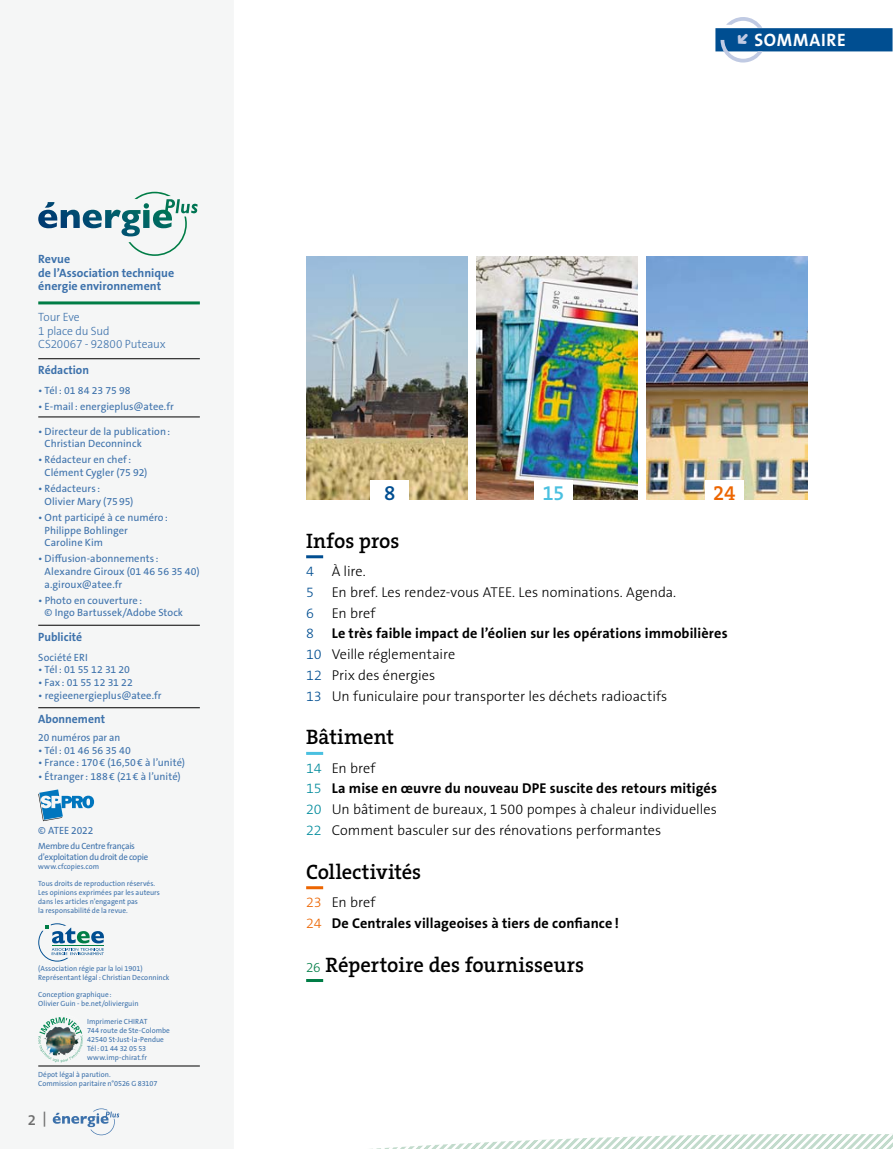
<style>
.page{position:relative;width:893px;height:1149px;background:#fff}
.page>*{position:absolute;margin:0;border:0;box-sizing:border-box;transform-origin:0 0}
.t1{font:600 21px "The Serif B W6";color:#000}
.t2{font:600 21px "The Serif B W6";color:#4ac0e0}
.t3{font:600 21px "The Serif B W6";color:#ec6500}
.t4{font:600 21px "The Serif B W6";color:#004e91}
.t5{font:700 18px "The Sans B W7";letter-spacing:.04em;color:#fff}
.t6{font:600 15px "The Sans B W6";color:#6e6e6e}
.t7{font:300 14.25px/20.7px "The Sans B W3";color:#000}
.t8{font:700 14.25px "The Sans B W7";letter-spacing:.005em;color:#000}
.t9{font:700 12px/13.5px "The Sans B W7";color:#3c71ab}
.t10{font:300 12px/13.5px "The Sans B W3";letter-spacing:-.01em;color:#3c71ab}
.t11{font:10.5px/12.8px "The Sans B W5 Plain";letter-spacing:.005em;color:#3c71ab}
.t12{font:10.5px "The Sans B W5 Plain";letter-spacing:-.015em;color:#3c71ab}
.t13{font:9px/10.5px "The Sans B W5 Plain";letter-spacing:-.025em;color:#3c71ab}
.t14{font:7.5px/9px "The Sans B W5 Plain";letter-spacing:.005em;color:#3c71ab}
.s1{color:#c0cae3}
.s2{color:#004e91}
.s3{font-family:"The Sans B W3";font-weight:300;color:#004e91}
.s4{color:#008b9c}
.s5{font-family:"The Sans B W3";font-weight:300;color:#008b9c}
.s6{color:#ec6500}
.s7{font-family:"The Sans B W3";font-weight:300;color:#ec6500}
.s8{font-family:"The Mix B W3";font-weight:300;font-size:13.8px;color:#007d46}
</style>
<div class="page">
<div style="left:38px;top:191px;width:162px;height:945px;background:#f5f6f6"></div>
<svg style="left:371px;top:1134px;width:522px;height:15px"></svg>
<div style="left:715px;top:28px;width:177px;height:23px;background:#004e91"></div>
<svg style="left:720px;top:17px;width:43px;height:45px"></svg>
<hr style="left:38px;top:301px;width:162px;height:3px;background:#007d46">
<hr style="left:38px;top:358px;width:162px;height:1px;background:#000">
<hr style="left:38px;top:416px;width:162px;height:1px;background:#000">
<hr style="left:38px;top:624px;width:162px;height:1px;background:#000">
<hr style="left:38px;top:707px;width:162px;height:1px;background:#000">
<hr style="left:38px;top:1065px;width:162px;height:1px;background:#000">
<svg style="left:83px;top:192px;width:115px;height:64px"></svg>
<svg style="left:38px;top:789px;width:56px;height:31px"></svg>
<svg style="left:38px;top:923px;width:66px;height:38px"></svg>
<svg style="left:38px;top:1012px;width:45px;height:50px"></svg>
<img style="left:646px;top:256px;width:162px;height:244px">
<div style="left:705px;top:480px;width:38px;height:24px;background:#fff"></div>
<img style="left:476px;top:256px;width:162px;height:244px">
<div style="left:534px;top:480px;width:39px;height:24px;background:#fff"></div>
<img style="left:306px;top:256px;width:162px;height:244px">
<div style="left:371px;top:480px;width:38px;height:24px;background:#fff"></div>
<hr style="left:306px;top:555px;width:17px;height:3px;background:#004e91">
<hr style="left:306px;top:751px;width:17px;height:3px;background:#4ac0e0">
<hr style="left:306px;top:885px;width:17px;height:3px;background:#ec6500">
<hr style="left:306px;top:978px;width:17px;height:3px;background:#007d46">
<svg style="left:53px;top:1108px;width:66px;height:26px"></svg>
<p class="t9" style="left:38px;top:252px;width:137px">Revue<br>de l’Association technique énergie environnement</p>
<p class="t10" style="left:38px;top:310px;width:129px">Tour Eve<br>1 place du Sud<br>CS20067 - 92800 Puteaux</p>
<p class="t9" style="left:38px;top:363px;width:52px">Rédaction</p>
<p class="t11" style="left:38px;top:384px;width:94px">• Tél : 01 84 23 75 98</p>
<p class="t11" style="left:38px;top:400px;width:137px">• E-mail : energieplus@atee.fr</p>
<p class="t11" style="left:45px;top:424px;width:127px;text-indent:-6px">• Directeur de la publication :<br>Christian Deconninck</p>
<p class="t11" style="left:45px;top:453px;width:104px;text-indent:-6px">• Rédacteur en chef :<br>Clément Cygler (75 92)</p>
<p class="t11" style="left:45px;top:482px;width:90px;text-indent:-6px">• Rédacteurs :<br>Olivier Mary (75 95)</p>
<p class="t11" style="left:45px;top:510px;width:125px;text-indent:-6px">• Ont participé à ce numéro :<br>Philippe Bohlinger<br>Caroline Kim</p>
<p class="t11" style="left:45px;top:552px;width:157px;text-indent:-6px">• Diffusion-abonnements :<br>Alexandre Giroux (01 46 56 35 40) a.giroux@atee.fr</p>
<p class="t11" style="left:45px;top:593px;width:140px;text-indent:-6px">• Photo en couverture :<br>© Ingo Bartussek/Adobe Stock</p>
<p class="t9" style="left:38px;top:629px;width:45px">Publicité</p>
<p class="t11" style="left:38px;top:650px;width:51px">Société ERI</p>
<p class="t12" style="left:38px;top:663px;width:93px">• Tél : 01 55 12 31 20</p>
<p class="t12" style="left:38px;top:675px;width:96px">• Fax : 01 55 12 31 22</p>
<p class="t11" style="left:38px;top:689px;width:125px">• regieenergieplus@atee.fr</p>
<p class="t9" style="left:38px;top:712px;width:68px">Abonnement</p>
<p class="t11" style="left:38px;top:730px;width:84px">20 numéros par an</p>
<p class="t11" style="left:38px;top:743px;width:94px">• Tél : 01 46 56 35 40</p>
<p class="t11" style="left:38px;top:756px;width:148px">• France : 170 € (16,50 € à l’unité)</p>
<p class="t11" style="left:38px;top:769px;width:144px">• Étranger : 188 € (21 € à l’unité)</p>
<p class="t11" style="left:38px;top:824px;width:56px">© ATEE 2022</p>
<p class="t13" style="left:38px;top:840px;width:112px">Membre du Centre français d’exploitation du droit de copie</p>
<p class="t14" style="left:38px;top:861px;width:62px">www.cfcopies.com</p>
<p class="t14" style="left:38px;top:878px;width:123px">Tous droits de reproduction réservés.<br>Les opinions exprimées par les auteurs dans les articles n’engagent pas<br>la responsabilité de la revue.</p>
<p class="t14" style="left:38px;top:963px;width:133px">(Association régie par la loi 1901)<br>Représentant légal : Christian Deconninck</p>
<p class="t14" style="left:38px;top:989px;width:102px">Conception graphique :<br>Olivier Guin - be.net/olivierguin</p>
<p class="t14" style="left:87px;top:1016px;width:84px">Imprimerie CHIRAT<br>744 route de Ste-Colombe<br>42540 St-Just-la-Pendue<br>Tél : 01 44 32 05 53 www.imp-chirat.fr</p>
<p class="t14" style="left:38px;top:1069px;width:121px">Dépot légal à parution.<br>Commission paritaire n°0526 G 83107</p>
<h3 class="t6" style="left:28px;top:1108px;width:21px">2 |</h3>
<h2 class="t5" style="left:736px;top:29px;width:111px"><span class="s1">★</span> SOMMAIRE</h2>
<h1 class="t4" style="left:384px;top:479px;width:13px">8</h1>
<h1 class="t2" style="left:542px;top:479px;width:24px">15</h1>
<h1 class="t3" style="left:713px;top:479px;width:24px">24</h1>
<h1 class="t1" style="left:306px;top:526px;width:95px">Infos pros</h1>
<h3 class="t7" style="left:306px;top:560px;width:372px"><span class="s2">4</span> À lire.<br><span class="s2">5</span> En bref. Les rendez-vous ATEE. Les nominations. Agenda.<br><span class="s2">6</span> En bref</h3>
<h3 class="t8" style="left:306px;top:624px;width:423px"><span class="s3">8</span> Le très faible impact de l’éolien sur les opérations immobilières</h3>
<h3 class="t7" style="left:306px;top:643px;width:363px"><span class="s2">10</span> Veille réglementaire<br><span class="s2">12</span> Prix des énergies<br><span class="s2">13</span> Un funiculaire pour transporter les déchets radioactifs</h3>
<h1 class="t1" style="left:306px;top:723px;width:89px">Bâtiment</h1>
<h3 class="t7" style="left:306px;top:757px;width:71px"><span class="s4">14</span> En bref</h3>
<h3 class="t8" style="left:306px;top:779px;width:412px"><span class="s5">15</span> La mise en œuvre du nouveau DPE suscite des retours mitigés</h3>
<h3 class="t7" style="left:306px;top:798px;width:412px"><span class="s4">20</span> Un bâtiment de bureaux, 1 500 pompes à chaleur individuelles<br><span class="s4">22</span> Comment basculer sur des rénovations performantes</h3>
<h1 class="t1" style="left:306px;top:857px;width:117px">Collectivités</h1>
<h3 class="t7" style="left:306px;top:891px;width:71px"><span class="s6">23</span> En bref</h3>
<h3 class="t8" style="left:306px;top:913px;width:314px"><span class="s7">24</span> De Centrales villageoises à tiers de confiance !</h3>
<h1 class="t1" style="left:306px;top:950px;width:279px"><span class="s8">26</span> Répertoire des fournisseurs</h1>
</div>
